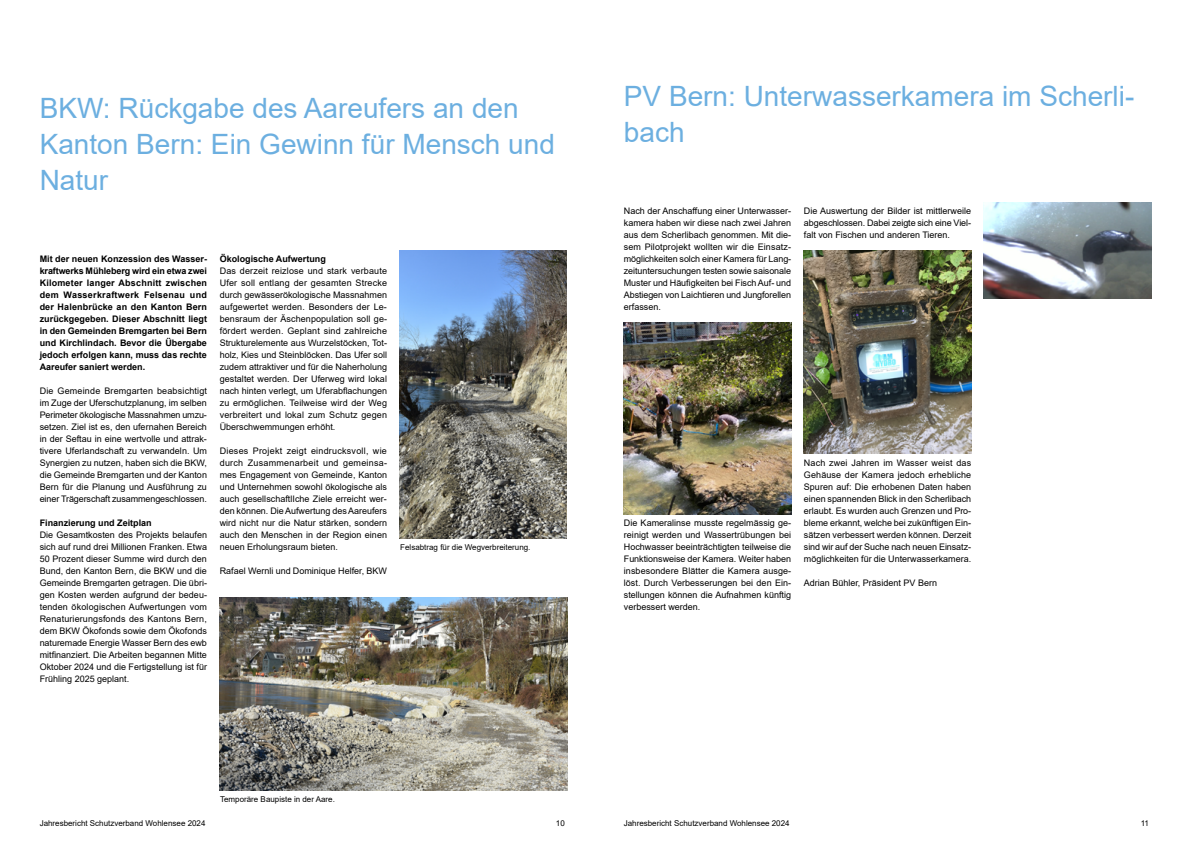
<style>
.page{position:relative;width:1191px;height:842px;background:#fff}
.page>*{position:absolute;margin:0;border:0;box-sizing:border-box;transform-origin:0 0}
.t1{font:28px/36px "Arial";color:#6cafe0}
.t2{font:9px/12px "Arial";color:#000;text-align:justify}
.t3{font:700 9px/12px "Arial";color:#000;text-align:justify}
.t4{font:8px "Arial";color:#000}
</style>
<div class="page">
<img style="left:220px;top:598px;width:347px;height:192px">
<img style="left:400px;top:250px;width:167px;height:288px">
<img style="left:624px;top:322px;width:167px;height:192px">
<img style="left:984px;top:202px;width:167px;height:96px">
<img style="left:804px;top:250px;width:167px;height:204px">
<h1 class="t1" style="left:40px;top:90px;width:517px">BKW: Rückgabe des Aareufers an den<br>Kanton Bern: Ein Gewinn für Mensch und<br>Natur</h1>
<p class="t3" style="left:40px;top:253px;width:169px">Mit der neuen Konzession des Wasser&shy;kraftwerks Mühleberg wird ein etwa zwei Kilometer langer Abschnitt zwischen dem Wasserkraftwerk Felsenau und der Halenbrücke an den Kanton Bern zurückgegeben. Dieser Abschnitt liegt in den Gemeinden Bremgarten bei Bern und Kirchlindach. Bevor die Übergabe jedoch erfolgen kann, muss das rechte Aareufer saniert werden.</p>
<p class="t2" style="left:40px;top:385px;width:169px">Die Gemeinde Bremgarten beabsichtigt im Zuge der Uferschutzplanung, im selben Perimeter ökologische Massnahmen umzu&shy;setzen. Ziel ist es, den ufernahen Bereich in der Seftau in eine wertvolle und attrak&shy;tivere Uferlandschaft zu verwandeln. Um Synergien zu nutzen, haben sich die BKW, die Gemeinde Bremgarten und der Kanton Bern für die Planung und Ausführung zu einer Trägerschaft zusammengeschlossen.</p>
<p class="t3" style="left:40px;top:517px;width:114px">Finanzierung und Zeitplan</p>
<p class="t2" style="left:40px;top:529px;width:169px">Die Gesamtkosten des Projekts belaufen sich auf rund drei Millionen Franken. Etwa 50 Prozent dieser Summe wird durch den Bund, den Kanton Bern, die BKW und die Gemeinde Bremgarten getragen. Die übri&shy;gen Kosten werden aufgrund der bedeu&shy;tenden ökologischen Aufwertungen vom Renaturierungsfonds des Kantons Bern, dem BKW Ökofonds sowie dem Ökofonds naturemade Energie Wasser Bern des ewb mitfinanziert. Die Arbeiten begannen Mitte Oktober 2024 und die Fertigstellung ist für Frühling 2025 geplant.</p>
<p class="t3" style="left:220px;top:253px;width:108px">Ökologische Aufwertung</p>
<p class="t2" style="left:220px;top:265px;width:169px">Das derzeit reizlose und stark verbaute Ufer soll entlang der gesamten Strecke durch gewässerökologische Massnahmen aufgewertet werden. Besonders der Le&shy;bensraum der Äschenpopulation soll ge&shy;fördert werden. Geplant sind zahlreiche Strukturelemente aus Wurzelstöcken, Tot&shy;holz, Kies und Steinblöcken. Das Ufer soll zudem attraktiver und für die Naherholung gestaltet werden. Der Uferweg wird lokal nach hinten verlegt, um Uferabflachungen zu ermöglichen. Teilweise wird der Weg verbreitert und lokal zum Schutz gegen Überschwemmungen erhöht.</p>
<p class="t2" style="left:220px;top:445px;width:169px">Dieses Projekt zeigt eindrucksvoll, wie durch Zusammenarbeit und gemeinsa&shy;mes Engagement von Gemeinde, Kanton und Unternehmen sowohl ökologische als auch gesellschaftlIche Ziele erreicht wer&shy;den können. Die Aufwertung des Aareufers wird nicht nur die Natur stärken, sondern auch den Menschen in der Region einen neuen Erholungsraum bieten.</p>
<p class="t2" style="left:220px;top:565px;width:169px">Rafael Wernli und Dominique Helfer, BKW</p>
<p class="t4" style="left:400px;top:541px;width:132px">Felsabtrag für die Wegverbreiterung.</p>
<p class="t4" style="left:220px;top:793px;width:116px">Temporäre Baupiste in der Aare.</p>
<h1 class="t1" style="left:624px;top:78px;width:512px">PV Bern: Unterwasserkamera im Scherli&shy;bach</h1>
<p class="t2" style="left:624px;top:205px;width:169px">Nach der Anschaffung einer Unterwasser&shy;kamera haben wir diese nach zwei Jahren aus dem Scherlibach genommen. Mit die&shy;sem Pilotprojekt wollten wir die Einsatz&shy;möglichkeiten solch einer Kamera für Lang&shy;zeituntersuchungen testen sowie saisonale Muster und Häufigkeiten bei Fisch Auf- und Abstiegen von Laichtieren und Jungforellen erfassen.</p>
<p class="t2" style="left:804px;top:205px;width:169px">Die Auswertung der Bilder ist mittlerweile abgeschlossen. Dabei zeigte sich eine Viel&shy;falt von Fischen und anderen Tieren.</p>
<p class="t2" style="left:624px;top:517px;width:169px">Die Kameralinse musste regelmässig ge&shy;reinigt werden und Wassertrübungen bei Hochwasser beeinträchtigten teilweise die Funktionsweise der Kamera. Weiter haben insbesondere Blätter die Kamera ausge&shy;löst. Durch Verbesserungen bei den Ein&shy;stellungen können die Aufnahmen künftig verbessert werden.</p>
<p class="t2" style="left:804px;top:457px;width:169px">Nach zwei Jahren im Wasser weist das Gehäuse der Kamera jedoch erhebliche Spuren auf: Die erhobenen Daten haben einen spannenden Blick in den Scherlibach erlaubt. Es wurden auch Grenzen und Pro&shy;bleme erkannt, welche bei zukünftigen Ein&shy;sätzen verbessert werden können. Derzeit sind wir auf der Suche nach neuen Einsatz&shy;möglichkeiten für die Unterwasserkamera.</p>
<p class="t2" style="left:804px;top:577px;width:135px">Adrian Bühler, Präsident PV Bern</p>
<p class="t4" style="left:40px;top:818px;width:167px">Jahresbericht Schutzverband Wohlensee 2024</p>
<p class="t4" style="left:556px;top:818px;width:10px">10</p>
<p class="t4" style="left:624px;top:818px;width:167px">Jahresbericht Schutzverband Wohlensee 2024</p>
<p class="t4" style="left:1140px;top:818px;width:10px">11</p>
</div>
